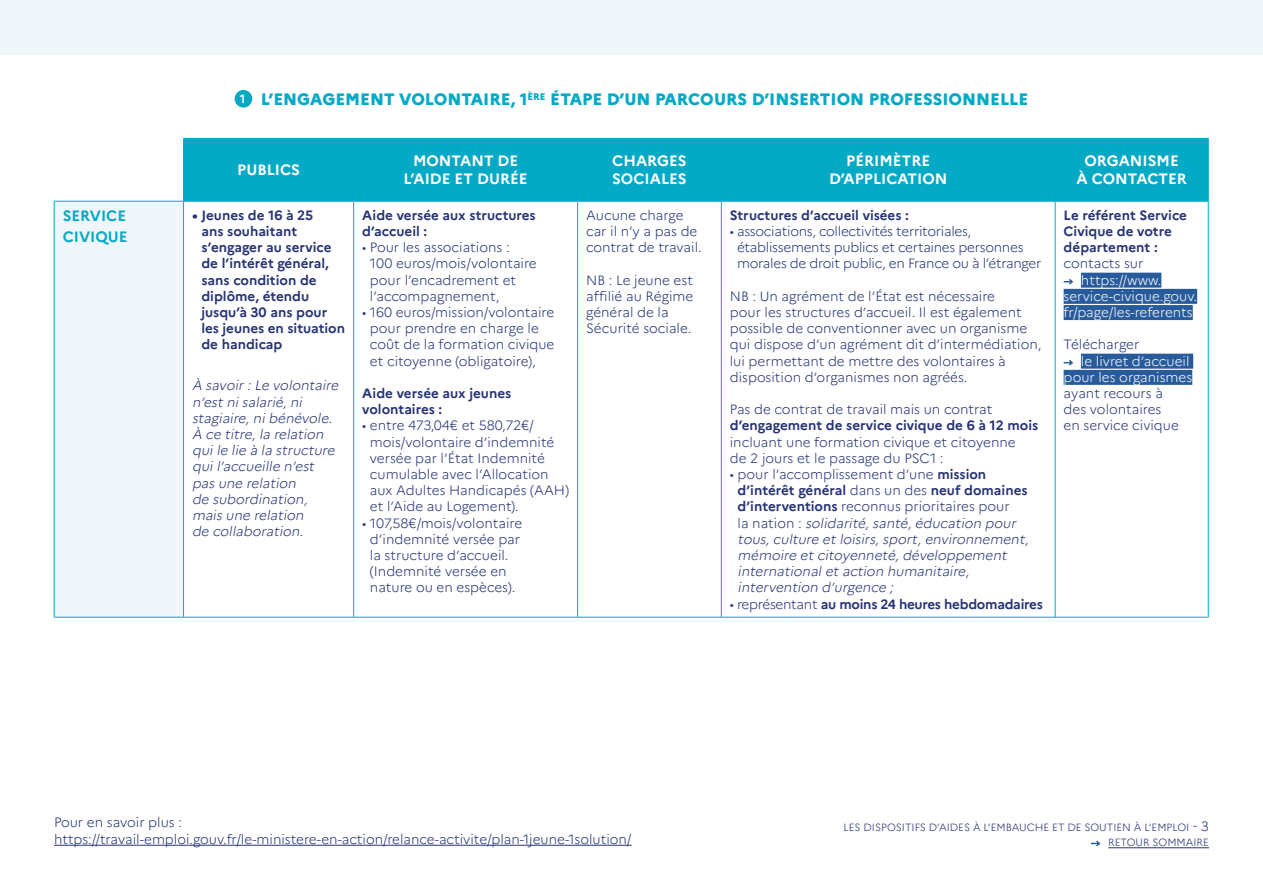
<style>
.page{position:relative;width:1263px;height:893px;background:#fff}
.page>*{position:absolute;margin:0;border:0;box-sizing:border-box;transform-origin:0 0}
.t1{font:800 16.5px "Marianne";color:#03a9c5}
.t2{font:700 15px/18px "Marianne";color:#fff;text-align:center}
.t3{font:700 15px/21px "Marianne";color:#03a9c5}
.t4{font:300 13.5px/16.2px "Marianne";color:#273475}
.t5{font:italic 300 13.5px/16.2px "Marianne";color:#273475}
.t6{font:700 13.5px/16.2px "Marianne";color:#273475}
.t7{font:300 13.5px/16.2px "Marianne";letter-spacing:-.02em;color:#273475}
.t8{font:300 13.5px/16.2px "Marianne";color:#fff}
.t9{font:700 13.5px "Marianne";letter-spacing:-.02em;color:#273475}
.t10{font:300 10.5px/15px "Marianne";color:#273475;text-align:right}
.s1{font-style:normal}
.s2{font-weight:700;font-style:normal}
.s3{font-weight:300}
.s4{font-size:13.5px}
</style>
<div class="page">
<hr style="left:54px;top:845px;width:578px;height:1px;background:#273475">
<hr style="left:1108px;top:847px;width:101px;height:1px;background:#273475">
<svg style="left:1091px;top:840px;width:10px;height:7px"></svg>
<div style="left:0;top:0;width:1263px;height:54px;background:#f0f7fa"></div>
<div style="left:184px;top:139px;width:1024px;height:62px;background:#03a9c5"></div>
<div style="left:54px;top:201px;width:130px;height:416px;background:#f0f7fa"></div>
<hr style="left:54px;top:201px;width:130px;height:1px;background:#03a9c5">
<hr style="left:183px;top:139px;width:1px;height:62px;background:#03a9c5">
<hr style="left:183px;top:138px;width:171px;height:1px;background:#03a9c5">
<hr style="left:184px;top:201px;width:170px;height:1px;background:#03a9c5">
<hr style="left:353px;top:139px;width:1px;height:62px;background:#03a9c5">
<hr style="left:354px;top:138px;width:224px;height:1px;background:#03a9c5">
<hr style="left:354px;top:201px;width:224px;height:1px;background:#03a9c5">
<hr style="left:577px;top:139px;width:1px;height:62px;background:#03a9c5">
<hr style="left:578px;top:138px;width:143px;height:1px;background:#03a9c5">
<hr style="left:578px;top:201px;width:143px;height:1px;background:#03a9c5">
<hr style="left:721px;top:139px;width:1px;height:62px;background:#03a9c5">
<hr style="left:721px;top:138px;width:334px;height:1px;background:#03a9c5">
<hr style="left:1055px;top:138px;width:153px;height:1px;background:#03a9c5">
<hr style="left:1055px;top:139px;width:1px;height:62px;background:#03a9c5">
<hr style="left:1208px;top:139px;width:1px;height:62px;background:#03a9c5">
<hr style="left:721px;top:201px;width:334px;height:1px;background:#03a9c5">
<hr style="left:1055px;top:201px;width:153px;height:1px;background:#03a9c5">
<hr style="left:54px;top:201px;width:1px;height:416px;background:#03a9c5">
<hr style="left:183px;top:201px;width:1px;height:416px;background:#03a9c5">
<hr style="left:353px;top:201px;width:1px;height:416px;background:#03a9c5">
<hr style="left:577px;top:201px;width:1px;height:416px;background:#03a9c5">
<hr style="left:721px;top:201px;width:1px;height:416px;background:#03a9c5">
<hr style="left:1055px;top:201px;width:1px;height:416px;background:#03a9c5">
<hr style="left:1208px;top:201px;width:1px;height:416px;background:#03a9c5">
<hr style="left:54px;top:617px;width:130px;height:1px;background:#03a9c5">
<hr style="left:184px;top:617px;width:170px;height:1px;background:#03a9c5">
<hr style="left:354px;top:617px;width:224px;height:1px;background:#03a9c5">
<hr style="left:578px;top:617px;width:143px;height:1px;background:#03a9c5">
<hr style="left:721px;top:617px;width:334px;height:1px;background:#03a9c5">
<hr style="left:1055px;top:617px;width:153px;height:1px;background:#03a9c5">
<div style="left:1081px;top:273px;width:80px;height:15px;background:#275b9b"></div>
<div style="left:1064px;top:289px;width:133px;height:15px;background:#275b9b"></div>
<div style="left:1064px;top:305px;width:129px;height:15px;background:#275b9b"></div>
<div style="left:1081px;top:354px;width:112px;height:15px;background:#275b9b"></div>
<div style="left:1064px;top:370px;width:128px;height:15px;background:#275b9b"></div>
<svg style="left:1064px;top:279px;width:9px;height:6px"></svg>
<svg style="left:1064px;top:360px;width:9px;height:6px"></svg>
<div style="left:235px;top:90px;width:17px;height:18px;background:#03a9c5;border-radius:50%"></div>
<p class="t1" style="left:240px;top:90px;width:790px"><sup>1</sup> L’ENGAGEMENT VOLONTAIRE, 1<sup>ÈRE</sup> ÉTAPE D’UN PARCOURS D’INSERTION PROFESSIONNELLE</p>
<p class="t2" style="left:237px;top:161px;width:64px">PUBLICS</p>
<p class="t2" style="left:404px;top:152px;width:126px">MONTANT DE<br>L’AIDE ET DURÉE</p>
<p class="t2" style="left:612px;top:152px;width:76px;text-align:left">CHARGES<br>SOCIALES</p>
<p class="t2" style="left:829px;top:152px;width:120px">PÉRIMÈTRE<br>D’APPLICATION</p>
<p class="t2" style="left:1076px;top:152px;width:112px">ORGANISME<br>À CONTACTER</p>
<p class="t3" style="left:63px;top:205px;width:67px">SERVICE<br>CIVIQUE</p>
<p class="t6" style="left:201px;top:207px;width:145px;text-indent:-9px">• Jeunes de 16 à 25<br>ans souhaitant s’engager au service de l’intérêt général, sans condition de diplôme, étendu jusqu’à 30 ans pour les jeunes en situation de handicap</p>
<p class="t5" style="left:192px;top:377px;width:151px">À savoir:Le volontaire n’est nisalarié,ni stagiaire,nibénévole.<br>À ce titre,la relation quile lie à la structure quil’accueille n’est pas une relation<br>de subordination, mais une relation<br>de collaboration.</p>
<p class="t6" style="left:362px;top:207px;width:175px">Aide versée aux structures d’accueil :</p>
<p class="t4" style="left:370px;top:239px;width:168px;text-indent:-8px">• Pour les associations :<br>100 euros/mois/volontaire pour l’encadrement et l’accompagnement,</p>
<p class="t4" style="left:370px;top:304px;width:186px;text-indent:-8px">• 160 euros/mission/volontaire pour prendre en charge le coût de la formation civique et citoyenne (obligatoire),</p>
<p class="t6" style="left:362px;top:385px;width:151px">Aide versée aux jeunes volontaires :</p>
<p class="t4" style="left:370px;top:417px;width:201px;text-indent:-8px">• entre 473,04€ et 580,72€/ mois/volontaire d’indemnité versée par l’État Indemnité cumulable avec l’Allocation aux Adultes Handicapés (AAH) et l’Aide au Logement).</p>
<p class="t4" style="left:362px;top:515px;width:162px;text-align:center">• 107,58€/mois/volontaire d’indemnité versée par la structure d’accueil. (Indemnité versée en nature ou en espèces).</p>
<p class="t4" style="left:586px;top:207px;width:117px">Aucune charge car il n’y a pas de contrat de travail.</p>
<p class="t4" style="left:586px;top:272px;width:109px">NB : Le jeune est affilié au Régime général de la<br>Sécurité sociale.</p>
<p class="t6" style="left:730px;top:207px;width:180px">Structures d’accueil visées :</p>
<p class="t7" style="left:737px;top:223px;width:306px;text-indent:-7px">• associations, collectivités territoriales, établissements publics et certaines personnes morales de droit public, en France ou à l’étranger</p>
<p class="t4" style="left:730px;top:288px;width:313px">NB : Un agrément de l’État est nécessaire<br>pour les structures d’accueil. Il est également possible de conventionner avec un organisme qui dispose d’un agrément dit d’intermédiation, lui permettant de mettre des volontaires à disposition d’organismes non agréés.</p>
<p class="t4" style="left:730px;top:401px;width:264px">Pas de contrat de travail mais un contrat</p>
<p class="t6" style="left:730px;top:418px;width:310px">d’engagement de service civique de 6 à 12 mois</p>
<p class="t4" style="left:730px;top:434px;width:287px">incluant une formation civique et citoyenne de 2 jours et le passage du PSC1 :</p>
<p class="t5" style="left:738px;top:466px;width:295px;text-indent:-8px"><span class="s1">• pour l’accomplissement d’une</span> <span class="s2">mission d’intérêt général</span> <span class="s1">dans un des</span> <span class="s2">neuf domaines d’interventions</span> <span class="s1">reconnus prioritaires pour<br>l a n a t i o n :</span> solidarité,santé,éducation pour tous,culture et loisirs,sport,environnement, mémoire et citoyenneté,développement internationalet action humanitaire, intervention d’urgence ;</p>
<p class="t9" style="left:730px;top:596px;width:314px"><span class="s3">• représentant</span> au moins 24 heures hebdomadaires</p>
<p class="t6" style="left:1064px;top:207px;width:125px">Le référent Service<br>Civique de votre département :</p>
<p class="t4" style="left:1064px;top:255px;width:81px">contacts sur</p>
<p class="t8" style="left:1064px;top:272px;width:135px;text-indent:17px">https://www. service-civique.gouv. fr/page/les-referents</p>
<p class="t4" style="left:1064px;top:336px;width:77px">Télécharger</p>
<p class="t8" style="left:1064px;top:353px;width:130px;text-align:right">le livret d’accueil pour les organismes</p>
<p class="t4" style="left:1064px;top:385px;width:117px">ayant recours à des volontaires en service civique</p>
<p class="t4" style="left:54px;top:814px;width:579px">Pour en savoir plus : https://travail-emploi.gouv.fr/le-ministere-en-action/relance-activite/plan-1jeune-1solution/</p>
<p class="t10" style="left:843px;top:820px;width:367px">LES DISPOSITIFS D’AIDES À L’EMBAUCHE ET DE SOUTIEN À L’EMPLOI <span class="s4">- 3<br></span>RETOUR SOMMAIRE</p>
</div>
